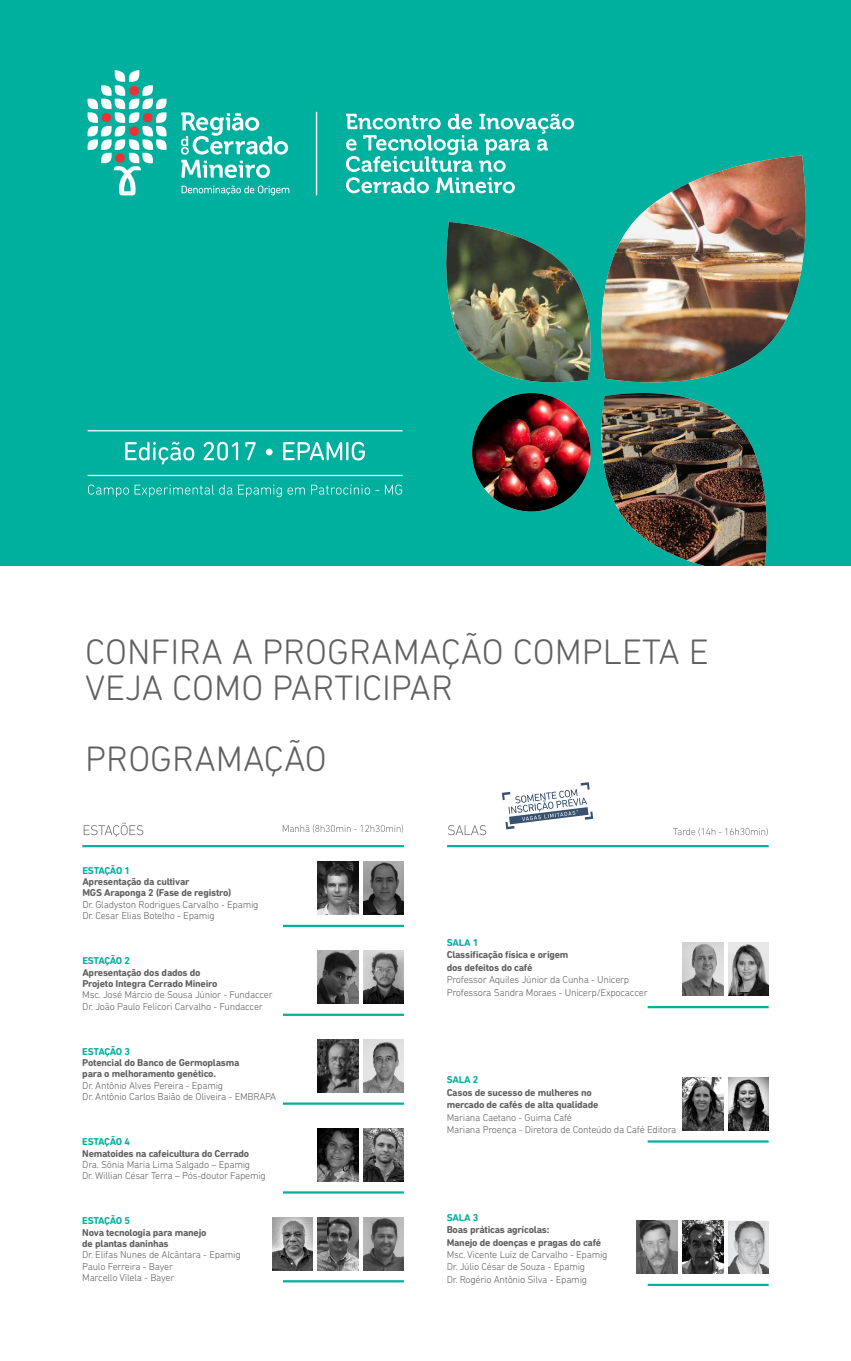
<style>
.page{position:relative;width:851px;height:1361px;background:#fff}
.page>*{position:absolute;margin:0;border:0;box-sizing:border-box;transform-origin:0 0}
.t1{font:300 36px/36.5px "DIN Next Rounded LT Pro";color:#606062}
.t2{font:300 10.2px/11.2px "DIN Next Rounded LT Pro";letter-spacing:-.025em;color:#606062}
.t3{font:700 10.2px/11.2px "DIN Next Rounded LT Pro";letter-spacing:-.025em;color:#606062}
.t4{font:700 10.2px "DIN Next Rounded LT Pro";letter-spacing:-.025em;color:#00b09f}
</style>
<div class="page">
<div style="left:0;top:0;width:850px;height:565px;background:#00b09f"></div>
<img style="left:633px;top:155px;width:173px;height:175px">
<img style="left:446px;top:222px;width:334px;height:290px">
<img style="left:588px;top:384px;width:192px;height:181px">
<svg style="left:125px;top:442px;width:240px;height:22px"></svg>
<svg style="left:87px;top:475px;width:316px;height:1px"></svg>
<svg style="left:87px;top:430px;width:316px;height:1px"></svg>
<svg style="left:88px;top:484px;width:314px;height:13px"></svg>
<svg style="left:87px;top:70px;width:80px;height:125px"></svg>
<svg style="left:181px;top:186px;width:108px;height:9px"></svg>
<svg style="left:181px;top:112px;width:107px;height:66px"></svg>
<svg style="left:316px;top:112px;width:1px;height:83px"></svg>
<svg style="left:346px;top:114px;width:228px;height:79px"></svg>
<img style="left:363px;top:1039px;width:41px;height:53px">
<img style="left:363px;top:862px;width:41px;height:53px">
<svg style="left:84px;top:822px;width:59px;height:15px"></svg>
<hr style="left:82px;top:845px;width:322px;height:2px;background:#00b09f">
<svg style="left:283px;top:824px;width:120px;height:9px"></svg>
<img style="left:318px;top:862px;width:40px;height:53px">
<hr style="left:283px;top:925px;width:121px;height:2px;background:#00b09f">
<img style="left:363px;top:950px;width:41px;height:53px">
<img style="left:318px;top:950px;width:40px;height:53px">
<hr style="left:283px;top:1013px;width:121px;height:3px;background:#00b09f">
<img style="left:318px;top:1039px;width:40px;height:53px">
<hr style="left:283px;top:1102px;width:121px;height:2px;background:#00b09f">
<img style="left:363px;top:1128px;width:41px;height:53px">
<img style="left:318px;top:1128px;width:40px;height:53px">
<hr style="left:283px;top:1191px;width:121px;height:2px;background:#00b09f">
<img style="left:318px;top:1217px;width:40px;height:53px">
<img style="left:272px;top:1217px;width:40px;height:53px">
<hr style="left:283px;top:1280px;width:121px;height:2px;background:#00b09f">
<img style="left:363px;top:1217px;width:41px;height:53px">
<svg style="left:448px;top:825px;width:38px;height:10px"></svg>
<hr style="left:447px;top:845px;width:321px;height:2px;background:#00b09f">
<svg style="left:673px;top:827px;width:94px;height:9px"></svg>
<svg style="left:502px;top:782px;width:91px;height:47px"></svg>
<img style="left:728px;top:943px;width:40px;height:53px">
<img style="left:682px;top:943px;width:41px;height:53px">
<hr style="left:647px;top:1006px;width:121px;height:2px;background:#00b09f">
<img style="left:728px;top:1077px;width:40px;height:53px">
<img style="left:682px;top:1077px;width:41px;height:53px">
<hr style="left:647px;top:1140px;width:121px;height:2px;background:#00b09f">
<img style="left:682px;top:1220px;width:41px;height:53px">
<img style="left:728px;top:1220px;width:40px;height:53px">
<img style="left:636px;top:1220px;width:41px;height:53px">
<hr style="left:647px;top:1283px;width:121px;height:3px;background:#00b09f">
<h1 class="t1" style="left:85px;top:636px;width:625px">CONFIRA A PROGRAMAÇÃO COMPLETA E<br>VEJA COMO PARTICIPAR</h1>
<h1 class="t1" style="left:85px;top:744px;width:243px">PROGRAMAÇÃO</h1>
<p class="t4" style="left:82px;top:866px;width:49px">ESTAÇÃO 1</p>
<p class="t3" style="left:82px;top:877px;width:150px">Apresentação da cultivar<br>MGS Araponga 2 (Fase de registro)</p>
<p class="t2" style="left:82px;top:899px;width:178px">Dr. Gladyston Rodrigues Carvalho - Epamig<br>Dr. Cesar Elias Botelho - Epamig</p>
<p class="t4" style="left:82px;top:956px;width:49px">ESTAÇÃO 2</p>
<p class="t3" style="left:82px;top:967px;width:137px">Apresentação dos dados do<br>Projeto Integra Cerrado Mineiro</p>
<p class="t2" style="left:82px;top:990px;width:192px">Msc. José Márcio de Sousa Júnior - Fundaccer<br>Dr. João Paulo Felicori Carvalho - Fundaccer</p>
<p class="t4" style="left:82px;top:1047px;width:49px">ESTAÇÃO 3</p>
<p class="t3" style="left:82px;top:1058px;width:159px">Potencial do Banco de Germoplasma para o melhoramento genético.</p>
<p class="t2" style="left:82px;top:1080px;width:195px">Dr. Antônio Alves Pereira - Epamig<br>Dr. Antônio Carlos Baião de Oliveira - EMBRAPA</p>
<p class="t4" style="left:82px;top:1137px;width:49px">ESTAÇÃO 4</p>
<p class="t3" style="left:82px;top:1148px;width:168px">Nematoides na cafeicultura do Cerrado</p>
<p class="t2" style="left:82px;top:1159px;width:185px">Dra. Sônia Maria Lima Salgado – Epamig<br>Dr. Willian César Terra – Pós-doutor Fapemig</p>
<p class="t4" style="left:82px;top:1216px;width:49px">ESTAÇÃO 5</p>
<p class="t3" style="left:82px;top:1227px;width:126px">Nova tecnologia para manejo de plantas daninhas</p>
<p class="t2" style="left:82px;top:1250px;width:160px">Dr. Elifas Nunes de Alcântara - Epamig<br>Paulo Ferreira - Bayer<br>Marcello Vilela - Bayer</p>
<p class="t4" style="left:446px;top:938px;width:33px">SALA 1</p>
<p class="t3" style="left:446px;top:949px;width:123px;line-height:12.5px">Classificação física e origem dos defeitos do café</p>
<p class="t2" style="left:446px;top:974px;width:202px;line-height:12.5px">Professor Aquiles Júnior da Cunha - Unicerp<br>Professora Sandra Moraes - Unicerp/Expocaccer</p>
<p class="t4" style="left:446px;top:1075px;width:33px">SALA 2</p>
<p class="t3" style="left:446px;top:1087px;width:153px;line-height:12.5px">Casos de sucesso de mulheres no mercado de cafés de alta qualidade</p>
<p class="t2" style="left:446px;top:1112px;width:231px;line-height:12.5px">Mariana Caetano - Guima Café<br>Mariana Proença - Diretora de Conteúdo da Café Editora</p>
<p class="t4" style="left:446px;top:1213px;width:33px">SALA 3</p>
<p class="t3" style="left:446px;top:1224px;width:156px;line-height:12.5px">Boas práticas agrícolas:<br>Manejo de doenças e pragas do café</p>
<p class="t2" style="left:446px;top:1249px;width:162px;line-height:12.5px">Msc. Vicente Luiz de Carvalho - Epamig<br>Dr. Júlio César de Souza - Epamig<br>Dr. Rogério Antônio Silva - Epamig</p>
</div>
